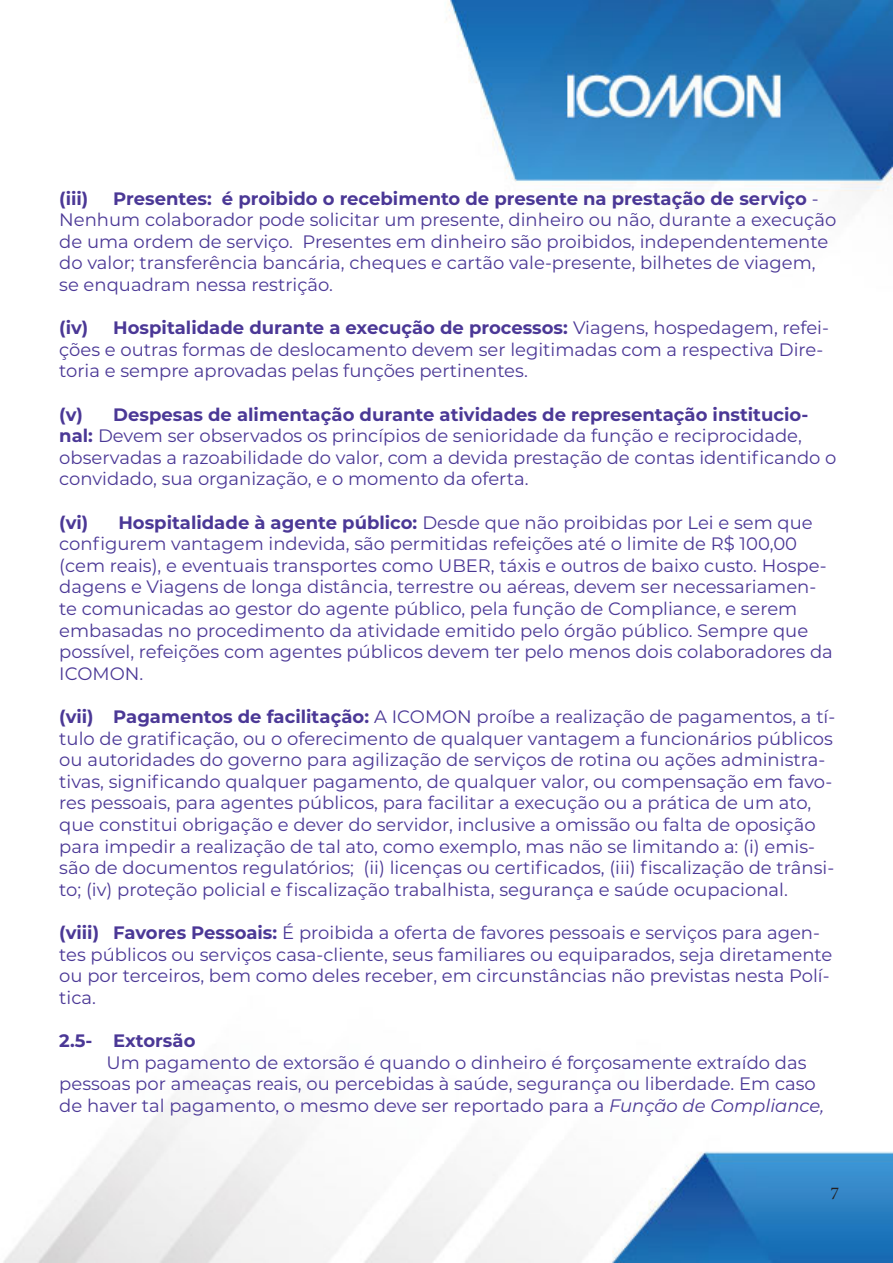
<style>
.page{position:relative;width:893px;height:1263px;background:#fff}
.page>*{position:absolute;margin:0;border:0;box-sizing:border-box;transform-origin:0 0}
.t1{font:18px/21.6px "Montserrat";color:#4b3896}
.t2{font:700 18px "Montserrat";color:#4b3896}
.t3{font:18px "Minion Pro";color:#231f20}
.s1{font-weight:700}
.s2{font-style:italic}
</style>
<div class="page">
<img style="left:3px;top:0;width:890px;height:1263px">
<p class="t1" style="left:59px;top:187px;width:779px;text-indent:54px"><span class="s1">Presentes: é proibido o recebimento de presente na prestação de serviço</span> - Nenhum colaborador pode solicitar um presente, dinheiro ou não, durante a execução de uma ordem de serviço. Presentes em dinheiro são proibidos, independentemente do valor; transferência bancária, cheques e cartão vale-presente, bilhetes de viagem, se enquadram nessa restrição.</p>
<p class="t1" style="left:59px;top:316px;width:771px"><span class="s1">(iv) Hospitalidade durante a execução de processos:</span> Viagens, hospedagem, refei&shy;ções e outras formas de deslocamento devem ser legitimadas com a respectiva Dire&shy;toria e sempre aprovadas pelas funções pertinentes.</p>
<p class="t1" style="left:59px;top:403px;width:779px"><span class="s1">(v) Despesas de alimentação durante atividades de representação institucio&shy;nal:</span> Devem ser observados os princípios de senioridade da função e reciprocidade, observadas a razoabilidade do valor, com a devida prestação de contas identificando o convidado, sua organização, e o momento da oferta.</p>
<p class="t2" style="left:59px;top:509px;width:31px">(vi)</p>
<p class="t2" style="left:59px;top:185px;width:31px">(iii)</p>
<p class="t1" style="left:59px;top:511px;width:775px;text-indent:59px"><span class="s1">Hospitalidade à agente público:</span> Desde que não proibidas por Lei e sem que configurem vantagem indevida, são permitidas refeições até o limite de R$ 100,00 (cem reais), e eventuais transportes como UBER, táxis e outros de baixo custo. Hospe&shy;dagens e Viagens de longa distância, terrestre ou aéreas, devem ser necessariamen&shy;te comunicadas ao gestor do agente público, pela função de Compliance, e serem embasadas no procedimento da atividade emitido pelo órgão público. Sempre que possível, refeições com agentes públicos devem ter pelo menos dois colaboradores da ICOMON.</p>
<p class="t1" style="left:59px;top:705px;width:778px"><span class="s1">(vii) Pagamentos de facilitação:</span> A ICOMON proíbe a realização de pagamentos, a tí&shy;tulo de gratificação, ou o oferecimento de qualquer vantagem a funcionários públicos ou autoridades do governo para agilização de serviços de rotina ou ações administra&shy;tivas, significando qualquer pagamento, de qualquer valor, ou compensação em favo&shy;res pessoais, para agentes públicos, para facilitar a execução ou a prática de um ato, que constitui obrigação e dever do servidor, inclusive a omissão ou falta de oposição para impedir a realização de tal ato, como exemplo, mas não se limitando a: (i) emis&shy;são de documentos regulatórios; (ii) licenças ou certificados, (iii) fiscalização de trânsi&shy;to; (iv) proteção policial e fiscalização trabalhista, segurança e saúde ocupacional.</p>
<p class="t1" style="left:59px;top:921px;width:775px"><span class="s1">(viii) Favores Pessoais:</span> É proibida a oferta de favores pessoais e serviços para agen&shy;tes públicos ou serviços casa-cliente, seus familiares ou equiparados, seja diretamente ou por terceiros, bem como deles receber, em circunstâncias não previstas nesta Polí&shy;tica.</p>
<p class="t2" style="left:59px;top:1028px;width:138px">2.5- Extorsão</p>
<p class="t1" style="left:59px;top:1051px;width:766px;text-indent:47px">Um pagamento de extorsão é quando o dinheiro é forçosamente extraído das pessoas por ameaças reais, ou percebidas à saúde, segurança ou liberdade. Em caso de haver tal pagamento, o mesmo deve ser reportado para a <span class="s2">Função de Compliance,</span></p>
<p class="t3" style="left:830px;top:1181px;width:10px">7</p>
</div>
